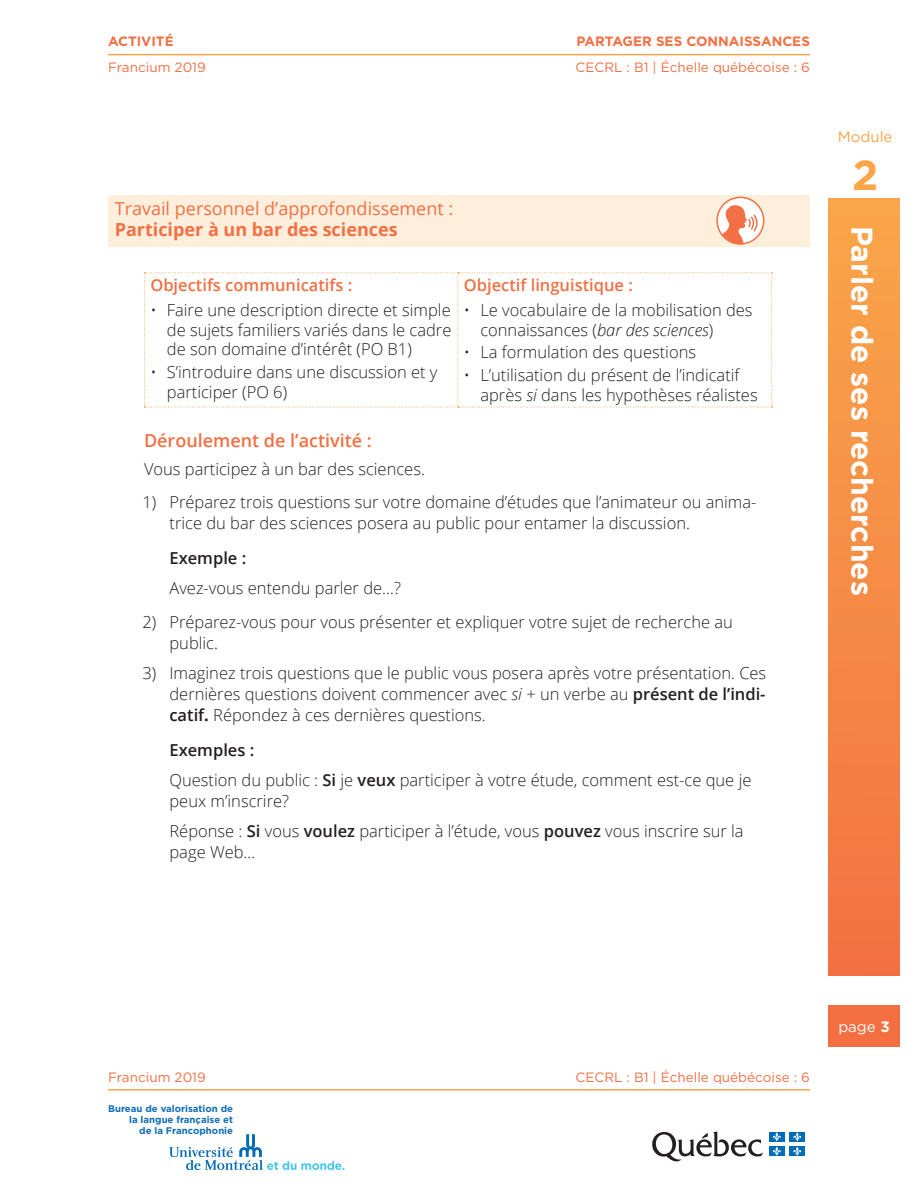
<style>
.page{position:relative;width:918px;height:1188px;background:#fff}
.page>*{position:absolute;margin:0;border:0;box-sizing:border-box;transform-origin:0 0}
.t1{font:700 42px "Gotham HTF";color:#f9a549}
.t2{font:700 30px "Gotham HTF";color:#fff}
.t3{font:18px "Open Sans";color:#f36f42}
.t4{font:700 18px "Open Sans";color:#f36f42}
.t5{font:600 18px "Open Sans";color:#f36f42}
.t6{font:300 16.5px/19.8px "Open Sans";color:#231f20}
.t7{font:600 16.5px "Open Sans";color:#f36f42}
.t8{font:600 16.5px "Open Sans";color:#231f20}
.t9{font:15px "Gotham";color:#f9a549}
.t10{font:15px "Gotham HTF";color:#fff}
.t11{font:13.5px "Gotham HTF";color:#f36f42}
.t12{font:700 13.5px "Gotham HTF";color:#f36f42}
.t13{font:700 9.6px/11.1px "Gotham";color:#0f6cb6;text-align:right}
.s1{font-style:italic}
.s2{font-weight:600}
.s3{font-weight:700}
</style>
<div class="page">
<div style="left:828px;top:1005px;width:72px;height:41px;background:#f36f42"></div>
<svg style="left:652px;top:1131px;width:111px;height:31px"></svg>
<div style="left:769px;top:1132px;width:16px;height:10px;background:#006cb7"></div>
<svg style="left:773px;top:1132px;width:8px;height:9px"></svg>
<div style="left:789px;top:1132px;width:16px;height:10px;background:#006cb7"></div>
<svg style="left:793px;top:1132px;width:8px;height:9px"></svg>
<div style="left:769px;top:1146px;width:16px;height:10px;background:#006cb7"></div>
<svg style="left:773px;top:1147px;width:8px;height:9px"></svg>
<div style="left:789px;top:1146px;width:16px;height:10px;background:#006cb7"></div>
<svg style="left:793px;top:1147px;width:8px;height:9px"></svg>
<svg style="left:169px;top:1134px;width:175px;height:36px"></svg>
<div style="left:828px;top:198px;width:72px;height:778px;background:linear-gradient(to bottom,#f9a64a,#f37143)"></div>
<hr style="left:108px;top:54px;width:702px;height:1px;background:#f9a549">
<hr style="left:108px;top:1089px;width:702px;height:2px;background:#f9a549">
<div style="left:108px;top:195px;width:702px;height:52px;background:#feefdd"></div>
<svg style="left:144px;top:272px;width:628px;height:136px"></svg>
<svg style="left:717px;top:197px;width:47px;height:47px"></svg>
<div style="left:716px;top:197px;width:48px;height:48px;border:2px solid #f36f44;border-radius:50%"></div>
<svg style="left:722px;top:205px;width:36px;height:40px"></svg>
<p class="t12" style="left:108px;top:34px;width:67px">ACTIVITÉ</p>
<p class="t12" style="left:576px;top:34px;width:235px">PARTAGER SES CONNAISSANCES</p>
<p class="t11" style="left:108px;top:59px;width:99px">Francium 2019</p>
<p class="t11" style="left:575px;top:59px;width:236px">CECRL : B1 | Échelle québécoise : 6</p>
<p class="t3" style="left:115px;top:196px;width:340px">Travail personnel d’approfondissement :</p>
<p class="t4" style="left:115px;top:217px;width:284px">Participer à un bar des sciences</p>
<p class="t7" style="left:150px;top:274px;width:203px">Objectifs communicatifs :</p>
<p class="t6" style="left:167px;top:299px;width:286px;text-align:justify;text-indent:-16px">• Faire une description directe et simple de sujets familiers variés dans le cadre de son domaine d’intérêt (PO B1)</p>
<p class="t6" style="left:167px;top:362px;width:272px;text-indent:-16px">• S’introduire dans une discussion et y participer (PO 6)</p>
<p class="t7" style="left:464px;top:274px;width:171px">Objectif linguistique :</p>
<p class="t6" style="left:480px;top:299px;width:274px;text-indent:-16px">• Le vocabulaire de la mobilisation des connaissances (<span class="s1">bar des sciences</span>)</p>
<p class="t6" style="left:464px;top:342px;width:234px">• La formulation des questions</p>
<p class="t6" style="left:480px;top:365px;width:279px;text-indent:-16px">• L’utilisation du présent de l’indicatif après <span class="s1">si</span> dans les hypothèses réalistes</p>
<p class="t5" style="left:144px;top:428px;width:229px">Déroulement de l’activité :</p>
<p class="t6" style="left:144px;top:459px;width:282px">Vous participez à un bar des sciences.</p>
<p class="t6" style="left:169px;top:492px;width:589px;line-height:21px;text-indent:-27px">1) Préparez trois questions sur votre domaine d’études que l’animateur ou anima&shy;trice du bar des sciences posera au public pour entamer la discussion.</p>
<p class="t8" style="left:169px;top:547px;width:78px">Exemple :</p>
<p class="t6" style="left:169px;top:578px;width:233px">Avez-vous entendu parler de…?</p>
<p class="t6" style="left:169px;top:612px;width:565px;line-height:21px;text-indent:-27px">2) Préparez-vous pour vous présenter et expliquer votre sujet de recherche au public.</p>
<p class="t6" style="left:169px;top:663px;width:598px;line-height:21px;text-align:justify;text-indent:-27px">3) Imaginez trois questions que le public vous posera après votre présentation. Ces dernières questions doivent commencer avec <span class="s1">si</span> + un verbe au <span class="s2">présent de l’indi&shy;catif</span><span class="s3">.</span> Répondez à ces dernières questions.</p>
<p class="t6" style="left:169px;top:735px;width:583px;line-height:30px"><span class="s2">Exemples :<br></span>Question du public : <span class="s2">Si</span> je <span class="s2">veux</span> participer à votre étude, comment est-ce que je</p>
<p class="t6" style="left:169px;top:786px;width:576px;line-height:30px">peux m’inscrire?<br>Réponse : <span class="s2">Si</span> vous <span class="s2">voulez</span> participer à l’étude, vous <span class="s2">pouvez</span> vous inscrire sur la</p>
<p class="t6" style="left:169px;top:842px;width:87px">page Web…</p>
<p class="t9" style="left:838px;top:128px;width:56px">Module</p>
<h1 class="t1" style="left:852px;top:151px;width:28px">2</h1>
<h2 class="t2" style="left:879px;top:226px;width:372px;rotate:90deg">Parler de ses recherches</h2>
<p class="t11" style="left:108px;top:1069px;width:99px">Francium 2019</p>
<p class="t11" style="left:575px;top:1069px;width:236px">CECRL : B1 | Échelle québécoise : 6</p>
<p class="t13" style="left:108px;top:1103px;width:126px">Bureau de valorisation de la langue française et<br>de la Francophonie</p>
<p class="t10" style="left:838px;top:1018px;width:53px">page <span class="s3">3</span></p>
</div>
